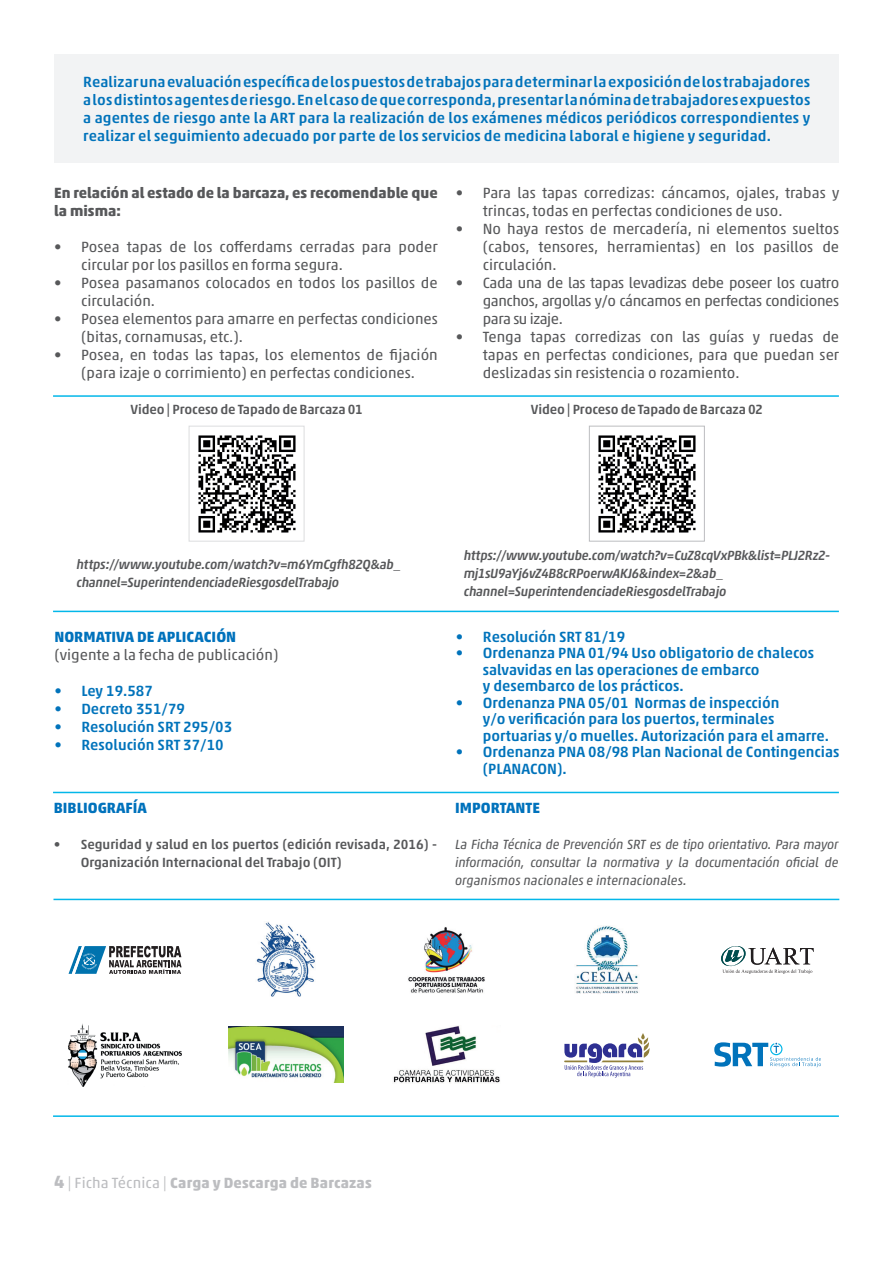
<style>
.page{position:relative;width:893px;height:1263px;background:#fff}
.page>*{position:absolute;margin:0;border:0;box-sizing:border-box;transform-origin:0 0}
.t1{font:15px/18px "Akko Pro";color:#57585a}
.t2{font:500 15px/16.5px "Akko Pro";color:#0173bb}
.t3{font:700 15px/18px "Akko Pro";color:#57585a}
.t4{font:700 15px "Akko Pro";color:#0072bc}
.t5{font:700 15px "Akko Pro";letter-spacing:.015em;color:#bcbdc0}
.t6{font:italic 500 13.5px/18px "Akko Pro";letter-spacing:-.02em;color:#57585a}
.t7{font:500 13.5px/18px "Akko Pro";color:#57585a}
.t8{font:italic 13.5px/18px "Akko Pro";color:#57585a;text-align:justify}
.s1{font-size:18px}
.s2{font-weight:400}
</style>
<div class="page">
<div style="left:54px;top:54px;width:785px;height:108px;background:#f2f3f4"></div>
<hr style="left:53px;top:611px;width:786px;height:1px;background:#03b7e9">
<hr style="left:53px;top:792px;width:786px;height:1px;background:#03b7e9">
<hr style="left:53px;top:899px;width:786px;height:1px;background:#03b7e9">
<hr style="left:53px;top:1115px;width:786px;height:2px;background:#03b7e9">
<img style="left:256px;top:922px;width:59px;height:75px">
<svg style="left:69px;top:946px;width:113px;height:28px"></svg>
<img style="left:408px;top:927px;width:77px;height:66px">
<img style="left:576px;top:926px;width:62px;height:68px">
<img style="left:228px;top:1026px;width:115px;height:57px">
<img style="left:68px;top:1023px;width:114px;height:63px">
<img style="left:393px;top:1025px;width:107px;height:58px">
<svg style="left:564px;top:1033px;width:86px;height:44px"></svg>
<svg style="left:714px;top:1042px;width:107px;height:25px"></svg>
<hr style="left:53px;top:395px;width:786px;height:2px;background:#03b7e9">
<img style="left:198px;top:435px;width:98px;height:98px">
<div style="left:189px;top:426px;width:115px;height:115px;border:1px solid #dcdddf"></div>
<img style="left:598px;top:435px;width:98px;height:98px">
<div style="left:589px;top:426px;width:116px;height:115px;border:1px solid #bcbdc0"></div>
<svg style="left:721px;top:946px;width:93px;height:28px"></svg>
<p class="t2" style="left:83px;top:72px;width:729px;line-height:18px;text-align:justify">Realizar una evaluación específica de los puestos de trabajos para determinar la exposición de los trabajadores a los distintos agentes de riesgo. En el caso de que corresponda, presentar la nómina de trabajadores expuestos a agentes de riesgo ante la ART para la realización de los exámenes médicos periódicos correspondientes y realizar el seguimiento adecuado por parte de los servicios de medicina laboral e higiene y seguridad.</p>
<p class="t3" style="left:54px;top:184px;width:385px">En relación al estado de la barcaza, es recomendable que la misma:</p>
<p class="t1" style="left:81px;top:238px;width:358px;text-indent:-27px">• Posea tapas de los cofferdams cerradas para poder circular por los pasillos en forma segura.</p>
<p class="t1" style="left:81px;top:274px;width:358px;text-indent:-27px">• Posea pasamanos colocados en todos los pasillos de circulación.</p>
<p class="t1" style="left:81px;top:310px;width:358px;text-indent:-27px">• Posea elementos para amarre en perfectas condiciones (bitas, cornamusas, etc.).</p>
<p class="t1" style="left:54px;top:346px;width:385px;text-align:center">• Posea, en todas las tapas, los elementos de fijación (para izaje o corrimiento) en perfectas condiciones.</p>
<p class="t7" style="left:130px;top:400px;width:234px">Video | Proceso de Tapado de Barcaza 01</p>
<p class="t1" style="left:483px;top:184px;width:358px;text-indent:-27px">• Para las tapas corredizas: cáncamos, ojales, trabas y trincas, todas en perfectas condiciones de uso.</p>
<p class="t1" style="left:483px;top:220px;width:358px;text-align:justify;text-indent:-27px">• No haya restos de mercadería, ni elementos sueltos (cabos, tensores, herramientas) en los pasillos de circulación.</p>
<p class="t1" style="left:483px;top:274px;width:358px;text-align:justify;text-indent:-27px">• Cada una de las tapas levadizas debe poseer los cuatro ganchos, argollas y/o cáncamos en perfectas condiciones para su izaje.</p>
<p class="t1" style="left:483px;top:328px;width:358px;text-align:justify;text-indent:-27px">• Tenga tapas corredizas con las guías y ruedas de tapas en perfectas condiciones, para que puedan ser deslizadas sin resistencia o rozamiento.</p>
<p class="t7" style="left:531px;top:400px;width:234px">Video | Proceso de Tapado de Barcaza 02</p>
<p class="t6" style="left:76px;top:555px;width:325px">https://www.youtube.com/watch?v=m6YmCgfh82Q&amp;ab_ channel=SuperintendenciadeRiesgosdelTrabajo</p>
<p class="t4" style="left:54px;top:627px;width:183px">NORMATIVA DE APLICACIÓN</p>
<p class="t1" style="left:54px;top:645px;width:226px">(vigente a la fecha de publicación)</p>
<p class="t2" style="left:54px;top:682px;width:100px">• Ley 19.587</p>
<p class="t2" style="left:54px;top:700px;width:132px">• Decreto 351/79</p>
<p class="t2" style="left:54px;top:718px;width:179px">• Resolución SRT 295/03</p>
<p class="t2" style="left:54px;top:736px;width:171px">• Resolución SRT 37/10</p>
<p class="t4" style="left:54px;top:798px;width:95px">BIBLIOGRAFÍA</p>
<p class="t7" style="left:81px;top:835px;width:358px;text-indent:-27px">• Seguridad y salud en los puertos (edición revisada, 2016) -<br>Organización Internacional del Trabajo (OIT)</p>
<p class="t6" style="left:464px;top:546px;width:368px">https://www.youtube.com/watch?v=CuZ8cqVxPBk&amp;list=PLJ2Rz2- mj1sU9aYj6vZ4B8cRPoerwAKJ6&amp;index=2&amp;ab_ channel=SuperintendenciadeRiesgosdelTrabajo</p>
<p class="t2" style="left:456px;top:628px;width:171px">• Resolución SRT 81/19</p>
<p class="t2" style="left:483px;top:645px;width:333px;text-indent:-27px">• Ordenanza PNA 01/94 Uso obligatorio de chalecos salvavidas en las operaciones de embarco<br>y desembarco de los prácticos.</p>
<p class="t2" style="left:483px;top:694px;width:348px;text-indent:-27px">• Ordenanza PNA 05/01 Normas de inspección<br>y/o verificación para los puertos, terminales portuarias y/o muelles. Autorización para el amarre.</p>
<p class="t2" style="left:483px;top:744px;width:358px;text-indent:-27px">• Ordenanza PNA 08/98 Plan Nacional de Contingencias (PLANACON).</p>
<p class="t4" style="left:455px;top:798px;width:86px">IMPORTANTE</p>
<p class="t8" style="left:455px;top:835px;width:385px">La Ficha Técnica de Prevención SRT es de tipo orientativo. Para mayor información, consultar la normativa y la documentación oficial de organismos nacionales e internacionales.</p>
<p class="t5" style="left:54px;top:1174px;width:319px"><span class="s1">4</span> <span class="s2">| Ficha Técnica |</span> Carga y Descarga de Barcazas</p>
</div>
